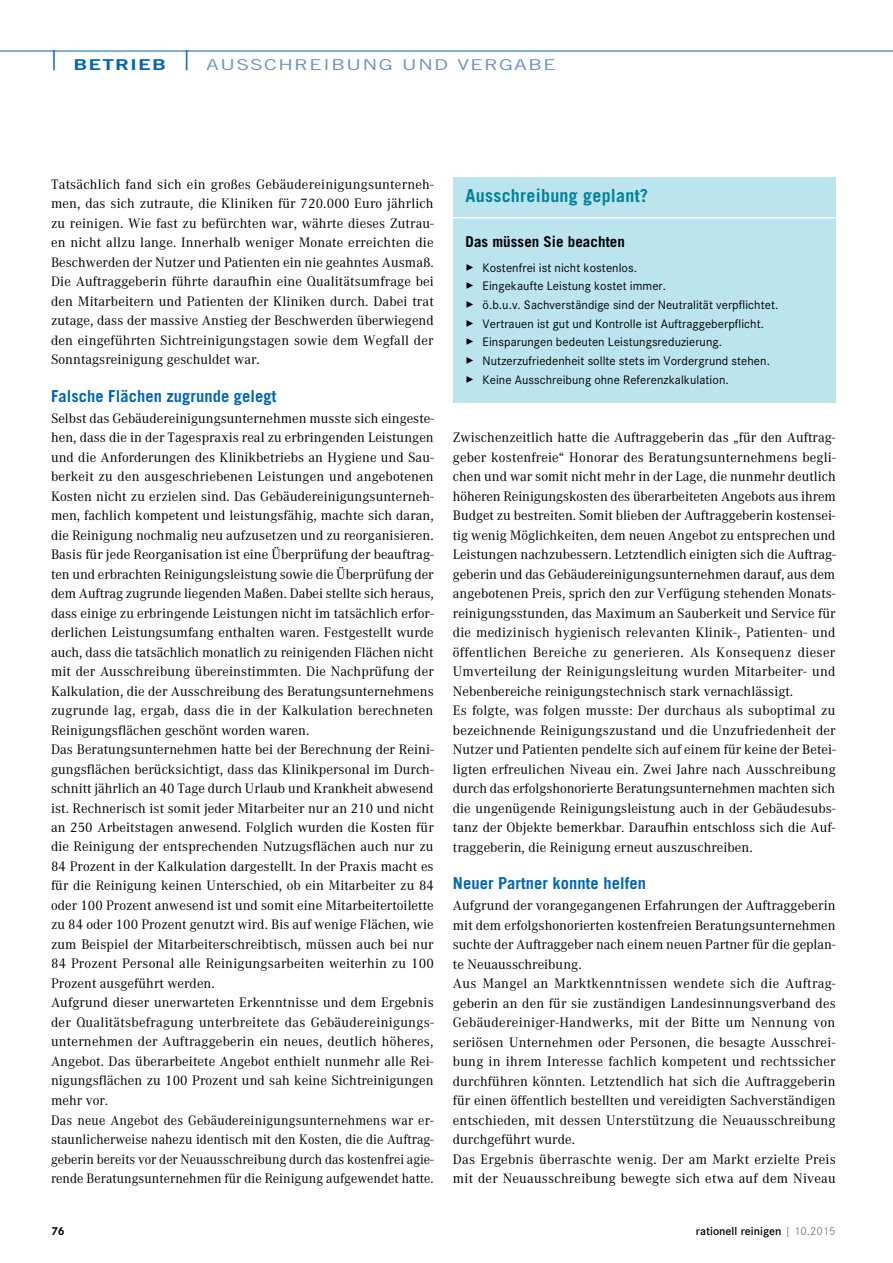
<style>
.page{position:relative;width:893px;height:1263px;background:#fff}
.page>*{position:absolute;margin:0;border:0;box-sizing:border-box;transform-origin:0 0}
.t1{font:700 18px "Trade Gothic";letter-spacing:.015em;color:#008396}
.t2{font:700 16.5px "Trade Gothic";letter-spacing:.005em;color:#0066b3}
.t3{font:15px "Trade Gothic";letter-spacing:.05em;color:#6a91cb;scale:1.4 1}
.t4{font:700 15px "Trade Gothic";letter-spacing:.005em;color:#000}
.t5{font:14.25px/19.5px "Corporate A";letter-spacing:.005em;color:#000}
.t6{font:12.75px "Corporate S";letter-spacing:.005em;color:#000}
.t7{font:600 12px "Corporate S";color:#000}
.t8{font:700 12px "Corporate S";color:#000}
.s1{font-weight:300;font-size:27px;color:#0066b3}
.s2{font-family:"Trade Gothic Bold Two";color:#0066b3}
.s3{font-weight:400;color:#808285}
</style>
<div class="page">
<hr style="left:0;top:51px;width:893px;height:1px;background:#0066b3">
<div style="left:453px;top:178px;width:383px;height:225px;background:#bbe4ee"></div>
<hr style="left:453px;top:217px;width:383px;height:1px;background:#fff">
<p class="t3" style="left:51px;top:56px;width:362px"><span class="s1">|</span> <span class="s2">BETRIEB</span> <span class="s1">|</span> AUSSCHREIBUNG UND VERGABE</p>
<p class="t5" style="left:51px;top:174px;width:384px;text-align:justify">Tatsächlich fand sich ein großes Gebäudereinigungsunterneh&shy;men, das sich zutraute, die Kliniken für 720.000 Euro jährlich zu reinigen. Wie fast zu befürchten war, währte dieses Zutrau&shy;en nicht allzu lange. Innerhalb weniger Monate erreichten die Beschwerden der Nutzer und Patienten ein nie geahntes Ausmaß.<br>Die Auftraggeberin führte daraufhin eine Qualitätsumfrage bei den Mitarbeitern und Patienten der Kliniken durch. Dabei trat zutage, dass der massive Anstieg der Beschwerden überwiegend den eingeführten Sichtreinigungstagen sowie dem Wegfall der Sonntagsreinigung geschuldet war.</p>
<p class="t2" style="left:51px;top:385px;width:227px">Falsche Flächen zugrunde gelegt</p>
<p class="t5" style="left:51px;top:408px;width:384px">Selbst das Gebäudereinigungsunternehmen musste sich eingeste&shy;hen, dass die in der Tagespraxis real zu erbringenden Leistungen und die Anforderungen des Klinikbetriebs an Hygiene und Sau&shy;berkeit zu den ausgeschriebenen Leistungen und angebotenen Kosten nicht zu erzielen sind. Das Gebäudereinigungsunterneh&shy;men, fachlich kompetent und leistungsfähig, machte sich daran, die Reinigung nochmalig neu aufzusetzen und zu reorganisieren.<br>Basis für jede Reorganisation ist eine Überprüfung der beauftrag&shy;ten und erbrachten Reinigungsleistung sowie die Überprüfung der dem Auftrag zugrunde liegenden Maßen. Dabei stellte sich heraus, dass einige zu erbringende Leistungen nicht im tatsächlich erfor&shy;derlichen Leistungsumfang enthalten waren. Festgestellt wurde auch, dass die tatsächlich monatlich zu reinigenden Flächen nicht mit der Ausschreibung übereinstimmten. Die Nachprüfung der Kalkulation, die der Ausschreibung des Beratungsunternehmens zugrunde lag, ergab, dass die in der Kalkulation berechneten Reinigungsflächen geschönt worden waren.<br>Das Beratungsunternehmen hatte bei der Berechnung der Reini&shy;gungsflächen berücksichtigt, dass das Klinikpersonal im Durch&shy;schnitt jährlich an 40 Tage durch Urlaub und Krankheit abwesend ist. Rechnerisch ist somit jeder Mitarbeiter nur an 210 und nicht an 250 Arbeitstagen anwesend. Folglich wurden die Kosten für die Reinigung der entsprechenden Nutzugsflächen auch nur zu 84 Prozent in der Kalkulation dargestellt. In der Praxis macht es für die Reinigung keinen Unterschied, ob ein Mitarbeiter zu 84 oder 100 Prozent anwesend ist und somit eine Mitarbeitertoilette zu 84 oder 100 Prozent genutzt wird. Bis auf wenige Flächen, wie zum Beispiel der Mitarbeiterschreibtisch, müssen auch bei nur 84 Prozent Personal alle Reinigungsarbeiten weiterhin zu 100<br>Prozent ausgeführt werden.<br>Aufgrund dieser unerwarteten Erkenntnisse und dem Ergebnis der Qualitätsbefragung unterbreitete das Gebäudereinigungs&shy;unternehmen der Auftraggeberin ein neues, deutlich höheres, Angebot. Das überarbeitete Angebot enthielt nunmehr alle Rei&shy;nigungsflächen zu 100 Prozent und sah keine Sichtreinigungen mehr vor.<br>Das neue Angebot des Gebäudereinigungsunternehmens war er&shy;staunlicherweise nahezu identisch mit den Kosten, die die Auftrag&shy;geberin bereits vor der Neuausschreibung durch das kostenfrei agie&shy;rende Beratungsunternehmen für die Reinigung aufgewendet hatte.</p>
<p class="t1" style="left:466px;top:184px;width:184px">Ausschreibung geplant?</p>
<p class="t4" style="left:466px;top:233px;width:161px">Das müssen Sie beachten</p>
<p class="t6" style="left:466px;top:260px;width:173px">✓ Kostenfrei ist nicht kostenlos.</p>
<p class="t6" style="left:466px;top:279px;width:202px">✓ Eingekaufte Leistung kostet immer.</p>
<p class="t6" style="left:466px;top:297px;width:314px">✓ ö.b.u.v. Sachverständige sind der Neutralität verpflichtet.</p>
<p class="t6" style="left:466px;top:316px;width:300px">✓ Vertrauen ist gut und Kontrolle ist Auftraggeberpflicht.</p>
<p class="t6" style="left:466px;top:335px;width:258px">✓ Einsparungen bedeuten Leistungsreduzierung.</p>
<p class="t6" style="left:466px;top:353px;width:306px">✓ Nutzerzufriedenheit sollte stets im Vordergrund stehen.</p>
<p class="t6" style="left:466px;top:372px;width:265px">✓ Keine Ausschreibung ohne Referenzkalkulation.</p>
<p class="t5" style="left:453px;top:428px;width:384px">Zwischenzeitlich hatte die Auftraggeberin das „für den Auftrag&shy;geber kostenfreie“ Honorar des Beratungsunternehmens begli&shy;chen und war somit nicht mehr in der Lage, die nunmehr deutlich höheren Reinigungskosten des überarbeiteten Angebots aus ihrem Budget zu bestreiten. Somit blieben der Auftraggeberin kostensei&shy;tig wenig Möglichkeiten, dem neuen Angebot zu entsprechen und Leistungen nachzubessern. Letztendlich einigten sich die Auftrag&shy;geberin und das Gebäudereinigungsunternehmen darauf, aus dem angebotenen Preis, sprich den zur Verfügung stehenden Monats&shy;reinigungsstunden, das Maximum an Sauberkeit und Service für die medizinisch hygienisch relevanten Klinik-, Patienten- und öffentlichen Bereiche zu generieren. Als Konsequenz dieser Umverteilung der Reinigungsleitung wurden Mitarbeiter- und Nebenbereiche reinigungstechnisch stark vernachlässigt.<br>Es folgte, was folgen musste: Der durchaus als suboptimal zu bezeichnende Reinigungszustand und die Unzufriedenheit der Nutzer und Patienten pendelte sich auf einem für keine der Betei&shy;ligten erfreulichen Niveau ein. Zwei Jahre nach Ausschreibung durch das erfolgshonorierte Beratungsunternehmen machten sich die ungenügende Reinigungsleistung auch in der Gebäudesubs&shy;tanz der Objekte bemerkbar. Daraufhin entschloss sich die Auf&shy;traggeberin, die Reinigung erneut auszuschreiben.</p>
<p class="t2" style="left:453px;top:873px;width:195px">Neuer Partner konnte helfen</p>
<p class="t5" style="left:453px;top:896px;width:384px">Aufgrund der vorangegangenen Erfahrungen der Auftraggeberin mit dem erfolgshonorierten kostenfreien Beratungsunternehmen suchte der Auftraggeber nach einem neuen Partner für die geplan&shy;te Neuausschreibung.<br>Aus Mangel an Marktkenntnissen wendete sich die Auftrag&shy;geberin an den für sie zuständigen Landesinnungsverband des Gebäudereiniger-Handwerks, mit der Bitte um Nennung von seriösen Unternehmen oder Personen, die besagte Ausschrei&shy;bung in ihrem Interesse fachlich kompetent und rechtssicher durchführen könnten. Letztendlich hat sich die Auftraggeberin für einen öffentlich bestellten und vereidigten Sachverständigen entschieden, mit dessen Unterstützung die Neuausschreibung durchgeführt wurde.<br>Das Ergebnis überraschte wenig. Der am Markt erzielte Preis mit der Neuausschreibung bewegte sich etwa auf dem Niveau</p>
<p class="t8" style="left:51px;top:1224px;width:15px">76</p>
<p class="t7" style="left:696px;top:1224px;width:141px">rationell reinigen <span class="s3">| 10.2015</span></p>
</div>
